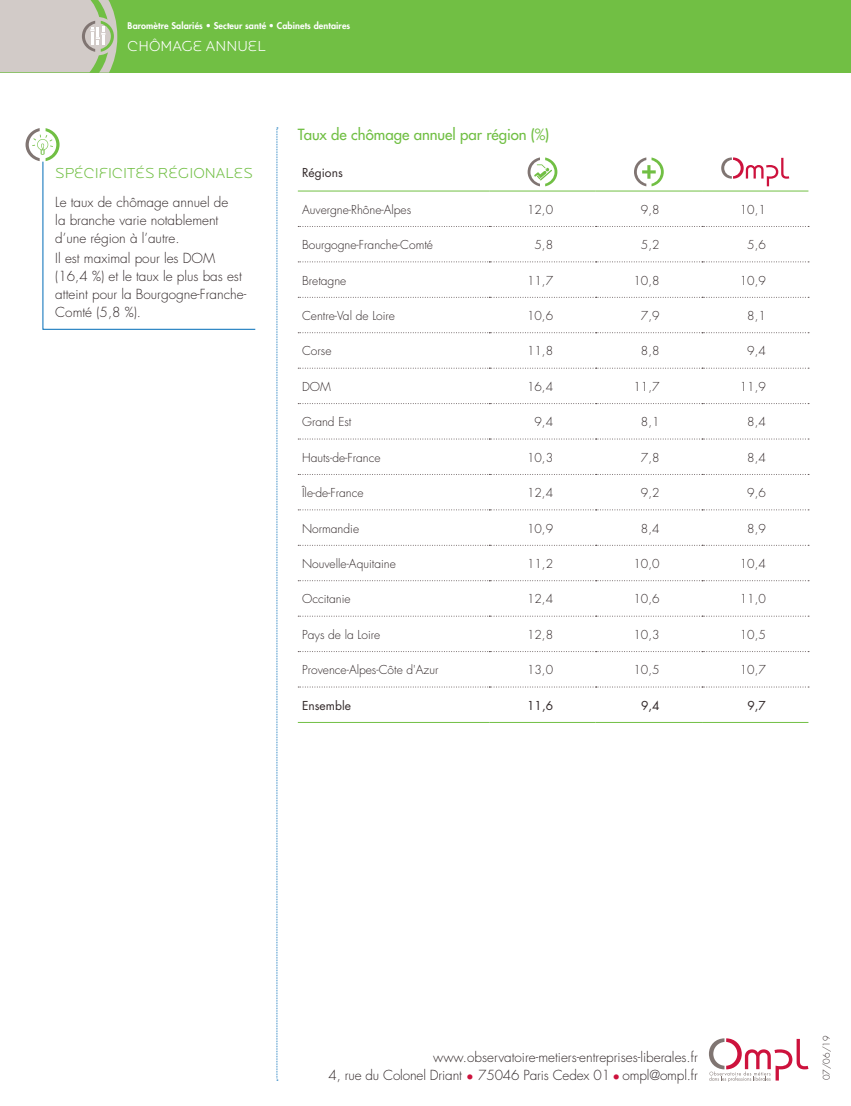
<style>
.page{position:relative;width:851px;height:1106px;background:#fff}
.page>*{position:absolute;margin:0;border:0;box-sizing:border-box;transform-origin:0 0}
.titre_tab_graph{font:500 15px "Futura Std";color:#71bf44}
.HORS_TEXTE_titre{font:300 15px "Locator Display";color:#71bf44}
.t1{font:300 15px "Locator Display";color:#fff}
.HORS_TEXTE_texte{font:300 13.5px/18px "Futura Std";color:#32292a}
.TABLEAU_texte_light{font:300 12px "Futura Std";color:#32292a}
.texte_tableau{font:300 12px "Futura Std";color:#32292a}
.TABLEAU-texte_BOOK{font:12px "Futura Std";color:#32292a}
.t2{font:800 9px "Futura Std";letter-spacing:.01em;color:#fff}
.t3{font:300 9px "Futura Std";color:#32292a}
.s1{color:#cd123d}
</style>
<div class="page">
<div style="left:0;top:0;width:850px;height:72px;background:#71bf44"></div>
<svg style="left:276px;top:128px;width:2px;height:952px;background:#c4dced"></svg>
<svg style="left:0;top:0;width:117px;height:73px;background:#cac9bd"></svg>
<svg style="left:709px;top:1038px;width:99px;height:43px"></svg>
<svg style="left:298px;top:262px;width:510px;height:391px"></svg>
<svg style="left:298px;top:226px;width:510px;height:1px"></svg>
<svg style="left:298px;top:368px;width:510px;height:1px"></svg>
<svg style="left:298px;top:403px;width:510px;height:1px"></svg>
<svg style="left:298px;top:438px;width:510px;height:1px"></svg>
<svg style="left:298px;top:474px;width:510px;height:1px"></svg>
<svg style="left:298px;top:509px;width:510px;height:1px"></svg>
<svg style="left:298px;top:545px;width:510px;height:1px"></svg>
<svg style="left:298px;top:580px;width:510px;height:1px"></svg>
<svg style="left:298px;top:616px;width:510px;height:1px"></svg>
<svg style="left:298px;top:651px;width:510px;height:1px"></svg>
<svg style="left:298px;top:686px;width:510px;height:1px"></svg>
<hr style="left:298px;top:191px;width:191px;height:1px;background:#71bf44">
<hr style="left:489px;top:191px;width:106px;height:1px;background:#71bf44">
<hr style="left:595px;top:191px;width:107px;height:1px;background:#71bf44">
<hr style="left:702px;top:191px;width:106px;height:1px;background:#71bf44">
<svg style="left:298px;top:261px;width:510px;height:1px"></svg>
<svg style="left:298px;top:297px;width:510px;height:1px"></svg>
<svg style="left:298px;top:332px;width:510px;height:1px"></svg>
<hr style="left:298px;top:722px;width:191px;height:1px;background:#71bf44">
<hr style="left:489px;top:722px;width:106px;height:1px;background:#71bf44">
<hr style="left:595px;top:722px;width:107px;height:1px;background:#71bf44">
<hr style="left:702px;top:722px;width:106px;height:1px;background:#71bf44">
<svg style="left:527px;top:157px;width:30px;height:29px"></svg>
<svg style="left:634px;top:157px;width:29px;height:29px"></svg>
<svg style="left:721px;top:157px;width:68px;height:29px"></svg>
<svg style="left:26px;top:128px;width:230px;height:202px"></svg>
<p class="t2" style="left:128px;top:20px;width:224px">Baromètre Salariés • Secteur santé • Cabinets dentaires</p>
<p class="t1" style="left:128px;top:37px;width:140px">CHÔMAGE ANNUEL</p>
<p class="HORS_TEXTE_titre" style="left:55px;top:164px;width:199px">SPÉCIFICITÉS RÉGIONALES</p>
<p class="HORS_TEXTE_texte" style="left:55px;top:193px;width:174px">Le taux de chômage annuel de la branche varie notablement d’une région à l’autre.</p>
<p class="HORS_TEXTE_texte" style="left:55px;top:249px;width:192px">Il est maximal pour les DOM (16,4 %) et le taux le plus bas est atteint pour la Bourgogne-Franche-<br>Comté (5,8 %).</p>
<p class="titre_tab_graph" style="left:298px;top:125px;width:253px">Taux de chômage annuel par région (%)</p>
<p class="TABLEAU-texte_BOOK" style="left:302px;top:165px;width:42px">Régions</p>
<p class="TABLEAU_texte_light" style="left:302px;top:202px;width:111px">Auvergne-Rhône-Alpes</p>
<p class="texte_tableau" style="left:527px;top:202px;width:28px">12,0</p>
<p class="TABLEAU_texte_light" style="left:640px;top:202px;width:20px">9,8</p>
<p class="TABLEAU_texte_light" style="left:739px;top:202px;width:28px">10,1</p>
<p class="TABLEAU_texte_light" style="left:302px;top:237px;width:132px">Bourgogne-Franche-Comté</p>
<p class="texte_tableau" style="left:534px;top:237px;width:20px">5,8</p>
<p class="TABLEAU_texte_light" style="left:640px;top:237px;width:20px">5,2</p>
<p class="TABLEAU_texte_light" style="left:747px;top:237px;width:20px">5,6</p>
<p class="TABLEAU_texte_light" style="left:302px;top:273px;width:46px">Bretagne</p>
<p class="texte_tableau" style="left:527px;top:273px;width:28px">11,7</p>
<p class="texte_tableau" style="left:633px;top:273px;width:28px">10,8</p>
<p class="texte_tableau" style="left:739px;top:273px;width:28px">10,9</p>
<p class="TABLEAU_texte_light" style="left:302px;top:308px;width:94px">Centre-Val de Loire</p>
<p class="texte_tableau" style="left:527px;top:308px;width:28px">10,6</p>
<p class="TABLEAU_texte_light" style="left:640px;top:308px;width:20px">7,9</p>
<p class="TABLEAU_texte_light" style="left:747px;top:308px;width:20px">8,1</p>
<p class="TABLEAU_texte_light" style="left:302px;top:344px;width:31px">Corse</p>
<p class="texte_tableau" style="left:527px;top:344px;width:28px">11,8</p>
<p class="texte_tableau" style="left:640px;top:344px;width:20px">8,8</p>
<p class="TABLEAU_texte_light" style="left:747px;top:344px;width:20px">9,4</p>
<p class="TABLEAU_texte_light" style="left:302px;top:379px;width:30px">DOM</p>
<p class="texte_tableau" style="left:527px;top:379px;width:28px">16,4</p>
<p class="TABLEAU_texte_light" style="left:633px;top:379px;width:28px">11,7</p>
<p class="TABLEAU_texte_light" style="left:739px;top:379px;width:28px">11,9</p>
<p class="TABLEAU_texte_light" style="left:302px;top:414px;width:51px">Grand Est</p>
<p class="texte_tableau" style="left:534px;top:414px;width:20px">9,4</p>
<p class="TABLEAU_texte_light" style="left:640px;top:414px;width:20px">8,1</p>
<p class="TABLEAU_texte_light" style="left:747px;top:414px;width:20px">8,4</p>
<p class="TABLEAU_texte_light" style="left:302px;top:450px;width:80px">Hauts-de-France</p>
<p class="texte_tableau" style="left:527px;top:450px;width:28px">10,3</p>
<p class="TABLEAU_texte_light" style="left:640px;top:450px;width:20px">7,8</p>
<p class="TABLEAU_texte_light" style="left:747px;top:450px;width:20px">8,4</p>
<p class="TABLEAU_texte_light" style="left:302px;top:485px;width:63px">Île-de-France</p>
<p class="texte_tableau" style="left:527px;top:485px;width:28px">12,4</p>
<p class="TABLEAU_texte_light" style="left:640px;top:485px;width:20px">9,2</p>
<p class="TABLEAU_texte_light" style="left:747px;top:485px;width:20px">9,6</p>
<p class="TABLEAU_texte_light" style="left:302px;top:521px;width:59px">Normandie</p>
<p class="texte_tableau" style="left:527px;top:521px;width:28px">10,9</p>
<p class="TABLEAU_texte_light" style="left:640px;top:521px;width:20px">8,4</p>
<p class="TABLEAU_texte_light" style="left:747px;top:521px;width:20px">8,9</p>
<p class="TABLEAU_texte_light" style="left:302px;top:556px;width:95px">Nouvelle-Aquitaine</p>
<p class="texte_tableau" style="left:527px;top:556px;width:28px">11,2</p>
<p class="TABLEAU_texte_light" style="left:633px;top:556px;width:28px">10,0</p>
<p class="TABLEAU_texte_light" style="left:739px;top:556px;width:28px">10,4</p>
<p class="TABLEAU_texte_light" style="left:302px;top:591px;width:50px">Occitanie</p>
<p class="texte_tableau" style="left:527px;top:591px;width:28px">12,4</p>
<p class="TABLEAU_texte_light" style="left:633px;top:591px;width:28px">10,6</p>
<p class="TABLEAU_texte_light" style="left:739px;top:591px;width:28px">11,0</p>
<p class="TABLEAU_texte_light" style="left:302px;top:627px;width:80px">Pays de la Loire</p>
<p class="texte_tableau" style="left:527px;top:627px;width:28px">12,8</p>
<p class="TABLEAU_texte_light" style="left:633px;top:627px;width:28px">10,3</p>
<p class="TABLEAU_texte_light" style="left:739px;top:627px;width:28px">10,5</p>
<p class="TABLEAU_texte_light" style="left:302px;top:662px;width:138px">Provence-Alpes-Côte d'Azur</p>
<p class="texte_tableau" style="left:527px;top:662px;width:28px">13,0</p>
<p class="TABLEAU_texte_light" style="left:633px;top:662px;width:28px">10,5</p>
<p class="TABLEAU_texte_light" style="left:739px;top:662px;width:28px">10,7</p>
<p class="TABLEAU-texte_BOOK" style="left:302px;top:697px;width:50px">Ensemble</p>
<p class="TABLEAU-texte_BOOK" style="left:527px;top:697px;width:27px">11,6</p>
<p class="TABLEAU-texte_BOOK" style="left:641px;top:697px;width:20px">9,4</p>
<p class="TABLEAU-texte_BOOK" style="left:747px;top:697px;width:20px">9,7</p>
<p class="HORS_TEXTE_texte" style="left:433px;top:1048px;width:266px">www.observatoire-metiers-entreprises-liberales.fr</p>
<p class="HORS_TEXTE_texte" style="left:328px;top:1066px;width:371px">4, rue du Colonel Driant <span class="s1">•</span> 75046 Paris Cedex 01 <span class="s1">•</span> ompl@ompl.fr</p>
<p class="t3" style="left:820px;top:1080px;width:46px;rotate:-90deg">07/06/19</p>
</div>
